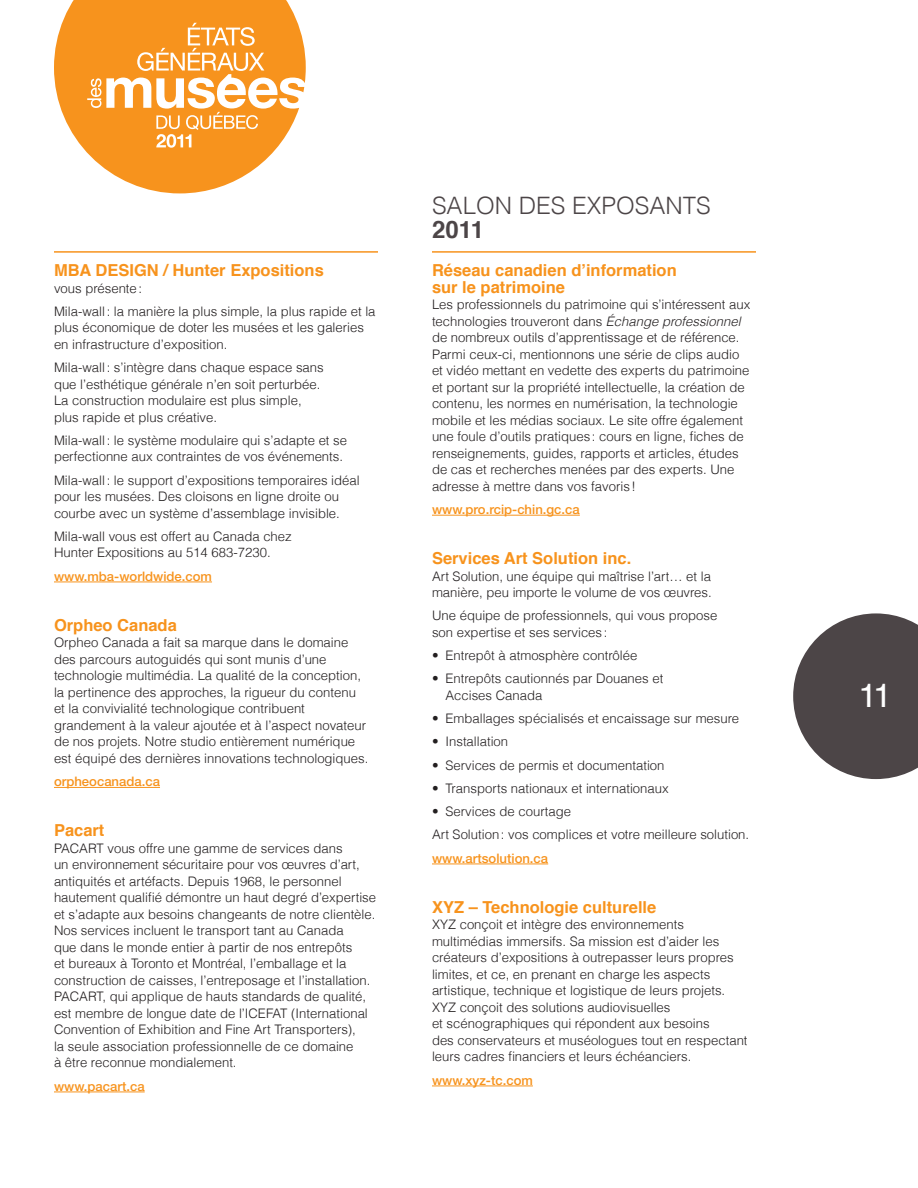
<style>
.page{position:relative;width:918px;height:1188px;background:#fff}
.page>*{position:absolute;margin:0;border:0;box-sizing:border-box;transform-origin:0 0}
.t1{font:33.75px "Helvetica";color:#fff}
.JOURNÉE{font:300 24px "Helvetica";color:#4c4547}
.DATES{font:700 24px "Helvetica";color:#4c4547}
.HEURES{font:700 16.5px/16.5px "Helvetica";color:#f7931d}
.TXT{font:300 13.2px/16.5px "Helvetica";color:#231f20}
.bullets{font:300 13.2px/16.5px "Helvetica";color:#231f20}
.www{font:500 13.2px "Helvetica Neue";color:#f7931d}
.s1{font-style:italic}
</style>
<div class="page">
<svg style="left:793px;top:613px;width:125px;height:166px"></svg>
<svg style="left:54px;top:0;width:252px;height:193px;fill:#f7931d"></svg>
<svg style="left:87px;top:23px;width:191px;height:125px"></svg>
<hr style="left:54px;top:251px;width:324px;height:2px;background:#f7931d">
<hr style="left:432px;top:251px;width:324px;height:2px;background:#f7931d">
<hr style="left:54px;top:582px;width:158px;height:1px;background:#f7931d">
<hr style="left:54px;top:787px;width:106px;height:1px;background:#f7931d">
<hr style="left:54px;top:1092px;width:91px;height:1px;background:#f7931d">
<hr style="left:432px;top:515px;width:148px;height:1px;background:#f7931d">
<hr style="left:432px;top:864px;width:116px;height:1px;background:#f7931d">
<hr style="left:432px;top:1086px;width:101px;height:1px;background:#f7931d">
<p class="HEURES" style="left:54px;top:262px;width:271px">MBA DESIGN / Hunter Expositions</p>
<p class="TXT" style="left:54px;top:280px;width:90px">vous présente:</p>
<p class="TXT" style="left:54px;top:303px;width:323px">Mila-wall: la manière la plus simple, la plus rapide et la plus économique de doter les musées et les galeries en infrastructure d’exposition.</p>
<p class="TXT" style="left:54px;top:359px;width:271px">Mila-wall: s’intègre dans chaque espace sans que l’esthétique générale n’en soit perturbée.<br>La construction modulaire est plus simple, plus rapide et plus créative.</p>
<p class="TXT" style="left:54px;top:432px;width:295px">Mila-wall: le système modulaire qui s’adapte et se perfectionne aux contraintes de vos événements.</p>
<p class="TXT" style="left:54px;top:472px;width:307px">Mila-wall: le support d’expositions temporaires idéal pour les musées. Des cloisons en ligne droite ou courbe avec un système d’assemblage invisible.</p>
<p class="TXT" style="left:54px;top:528px;width:239px">Mila-wall vous est offert au Canada chez<br>Hunter Expositions au 514 683-7230.</p>
<p class="www" style="left:54px;top:568px;width:160px">www.mba-worldwide.com</p>
<p class="HEURES" style="left:54px;top:617px;width:124px">Orpheo Canada</p>
<p class="TXT" style="left:54px;top:634px;width:316px">Orpheo Canada a fait sa marque dans le domaine des parcours autoguidés qui sont munis d’une technologie multimédia. La qualité de la conception, la pertinence des approches, la rigueur du contenu et la convivialité technologique contribuent grandement à la valeur ajoutée et à l’aspect novateur de nos projets. Notre studio entièrement numérique est équipé des dernières innovations technologiques.</p>
<p class="www" style="left:54px;top:774px;width:108px">orpheocanada.ca</p>
<p class="HEURES" style="left:54px;top:823px;width:52px">Pacart</p>
<p class="TXT" style="left:54px;top:840px;width:324px">PACART vous offre une gamme de services dans<br>un environnement sécuritaire pour vos œuvres d’art, antiquités et artéfacts. Depuis 1968, le personnel hautement qualifié démontre un haut degré d’expertise et s’adapte aux besoins changeants de notre clientèle.<br>Nos services incluent le transport tant au Canada<br>que dans le monde entier à partir de nos entrepôts<br>et bureaux à Toronto et Montréal, l’emballage et la construction de caisses, l’entreposage et l’installation.<br>PACART, qui applique de hauts standards de qualité, est membre de longue date de l’ICEFAT (International Convention of Exhibition and Fine Art Transporters),<br>la seule association professionnelle de ce domaine<br>à être reconnue mondialement.</p>
<p class="www" style="left:54px;top:1078px;width:92px">www.pacart.ca</p>
<p class="JOURNÉE" style="left:432px;top:190px;width:280px">SALON DES EXPOSANTS</p>
<p class="DATES" style="left:432px;top:210px;width:54px">2011</p>
<p class="HEURES" style="left:432px;top:262px;width:246px">Réseau canadien d’information sur le patrimoine</p>
<p class="TXT" style="left:432px;top:296px;width:320px">Les professionnels du patrimoine qui s’intéressent aux technologies trouveront dans <span class="s1">Échange professionnel </span>de nombreux outils d’apprentissage et de référence.<br>Parmi ceux-ci, mentionnons une série de clips audio et vidéo mettant en vedette des experts du patrimoine et portant sur la propriété intellectuelle, la création de contenu, les normes en numérisation, la technologie mobile et les médias sociaux. Le site offre également une foule d’outils pratiques: cours en ligne, fiches de renseignements, guides, rapports et articles, études de cas et recherches menées par des experts. Une adresse à mettre dans vos favoris!</p>
<p class="www" style="left:432px;top:501px;width:149px">www.pro.rcip-chin.gc.ca</p>
<p class="HEURES" style="left:432px;top:550px;width:201px">Services Art Solution inc.</p>
<p class="TXT" style="left:432px;top:568px;width:281px">Art Solution, une équipe qui maîtrise l’art… et la manière, peu importe le volume de vos œuvres.</p>
<p class="TXT" style="left:432px;top:607px;width:287px">Une équipe de professionnels, qui vous propose son expertise et ses services:</p>
<p class="bullets" style="left:432px;top:647px;width:207px">• Entrepôt à atmosphère contrôlée</p>
<p class="bullets" style="left:446px;top:670px;width:219px;text-indent:-14px">• Entrepôts cautionnés par Douanes et<br>Accises Canada</p>
<p class="bullets" style="left:432px;top:710px;width:309px">• Emballages spécialisés et encaissage sur mesure</p>
<p class="bullets" style="left:432px;top:733px;width:78px">• Installation</p>
<p class="bullets" style="left:432px;top:757px;width:234px">• Services de permis et documentation</p>
<p class="bullets" style="left:432px;top:780px;width:238px">• Transports nationaux et internationaux</p>
<p class="bullets" style="left:432px;top:803px;width:141px">• Services de courtage</p>
<p class="TXT" style="left:432px;top:826px;width:319px">Art Solution: vos complices et votre meilleure solution.</p>
<p class="www" style="left:432px;top:850px;width:118px">www.artsolution.ca</p>
<p class="HEURES" style="left:432px;top:899px;width:226px">XYZ – Technologie culturelle</p>
<p class="TXT" style="left:432px;top:916px;width:317px">XYZ conçoit et intègre des environnements multimédias immersifs. Sa mission est d’aider les créateurs d’expositions à outrepasser leurs propres limites, et ce, en prenant en charge les aspects artistique, technique et logistique de leurs projets.<br>XYZ conçoit des solutions audiovisuelles<br>et scénographiques qui répondent aux besoins<br>des conservateurs et muséologues tout en respectant leurs cadres financiers et leurs échéanciers.</p>
<p class="www" style="left:432px;top:1072px;width:102px">www.xyz-tc.com</p>
<p class="t1" style="left:858px;top:669px;width:35px">11</p>
</div>
